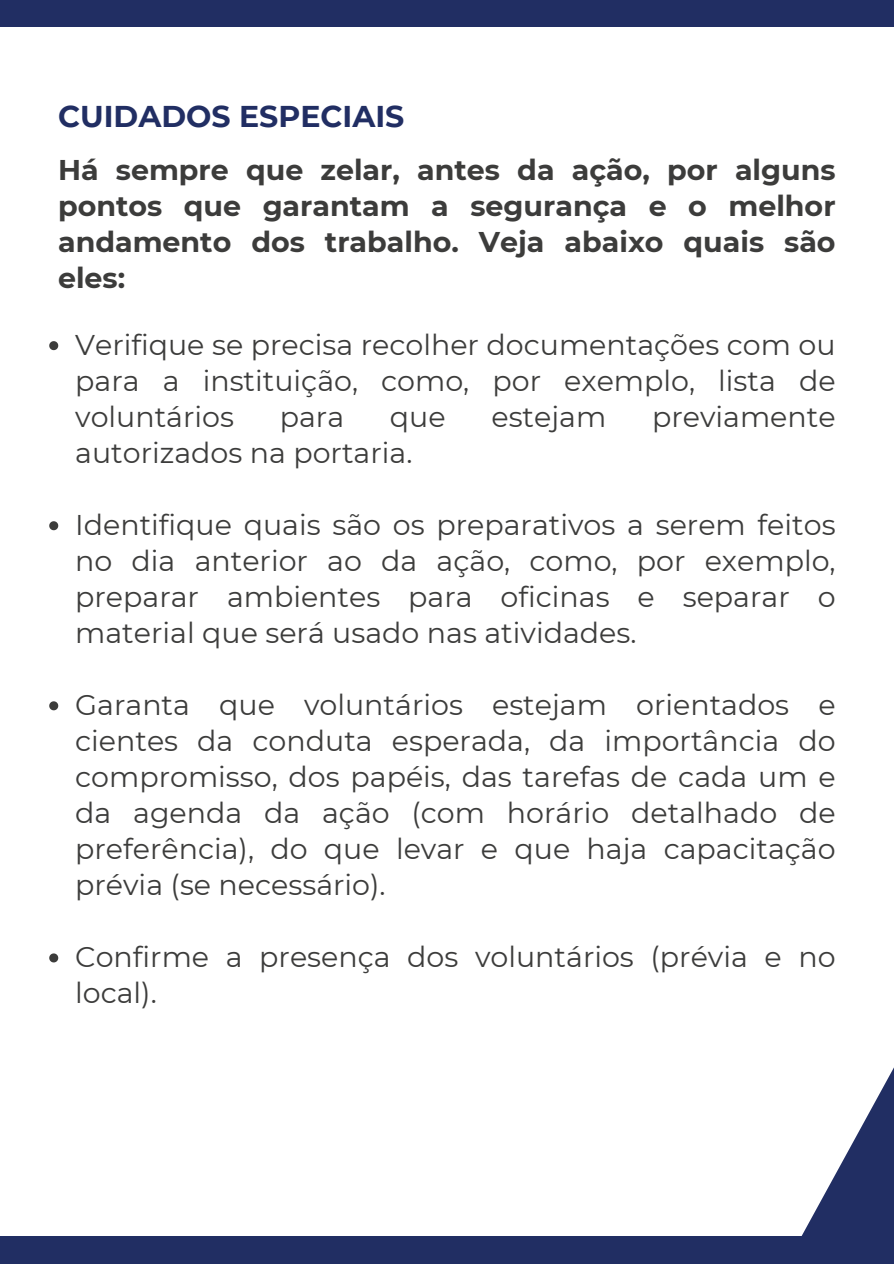
<style>
.page{position:relative;width:894px;height:1264px;background:#fff}
.page>*{position:absolute;margin:0;border:0;box-sizing:border-box;transform-origin:0 0}
.t1{font:700 30px "Montserrat";color:#212e63}
.t2{font:28.5px/36px "Montserrat";color:#3c3c3b;text-align:justify}
.t3{font:700 28.5px/36px "Montserrat";color:#3c3c3b;text-align:justify}
</style>
<div class="page">
<div style="left:0;top:1236px;width:893px;height:27px;background:#212e63"></div>
<svg style="left:801px;top:1069px;width:92px;height:167px"></svg>
<div style="left:0;top:0;width:893px;height:27px;background:#212e63"></div>
<svg style="left:49px;top:341px;width:9px;height:9px"></svg>
<svg style="left:49px;top:521px;width:9px;height:9px"></svg>
<svg style="left:49px;top:701px;width:9px;height:9px"></svg>
<svg style="left:49px;top:953px;width:9px;height:9px"></svg>
<p class="t1" style="left:58px;top:98px;width:347px">CUIDADOS ESPECIAIS</p>
<h1 class="t3" style="left:58px;top:152px;width:778px">Há sempre que zelar, antes da ação, por alguns pontos que garantam a segurança e o melhor andamento dos trabalho. Veja abaixo quais são eles:</h1>
<p class="t2" style="left:75px;top:326px;width:761px">Verifique se precisa recolher documentações com ou para a instituição, como, por exemplo, lista de voluntários</p>
<p class="t2" style="left:280px;top:398px;width:66px">para</p>
<p class="t2" style="left:390px;top:398px;width:57px">que</p>
<p class="t2" style="left:491px;top:398px;width:116px">estejam</p>
<p class="t2" style="left:652px;top:398px;width:185px">previamente</p>
<p class="t2" style="left:75px;top:434px;width:338px">autorizados na portaria.</p>
<p class="t2" style="left:75px;top:506px;width:761px">Identifique quais são os preparativos a serem feitos no dia anterior ao da ação, como, por exemplo, preparar ambientes para oficinas e separar o material que será usado nas atividades.</p>
<p class="t2" style="left:75px;top:686px;width:761px">Garanta que voluntários estejam orientados e cientes da conduta esperada, da importância do compromisso, dos papéis, das tarefas de cada um e da agenda da ação (com horário detalhado de preferência), do que levar e que haja capacitação prévia (se necessário).</p>
<p class="t2" style="left:75px;top:938px;width:761px">Confirme a presença dos voluntários (prévia e no local).</p>
</div>
